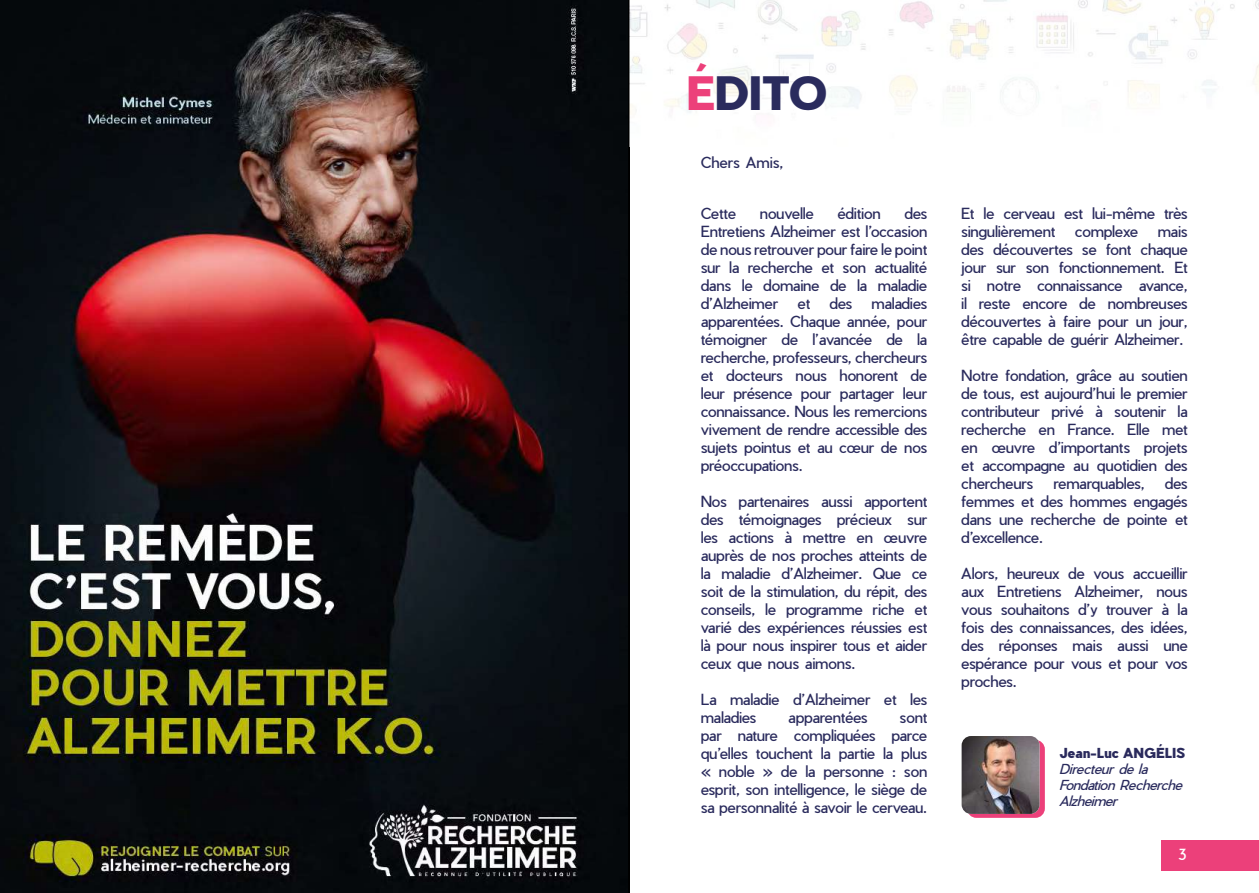
<style>
.page{position:relative;width:1259px;height:893px;background:#fff}
.page>*{position:absolute;margin:0;border:0;box-sizing:border-box;transform-origin:0 0}
.t1{font:900 45px "Pier Sans";letter-spacing:-.005em;color:#2a2b5d}
.t2{font:15px/18px "Pier Sans";letter-spacing:-.02em;color:#2a2b5d;text-align:justify}
.t3{font:15px "Pier Sans";color:#2a2b5d}
.t4{font:15px "Pier Sans";color:#fff}
.t5{font:italic 13.5px/16.2px "Pier Sans";letter-spacing:-.02em;color:#2a2b5d}
.t6{font:900 13.5px "Pier Sans";color:#2a2a5c}
.s1{color:#ec407a}
</style>
<div class="page">
<div style="left:1162px;top:840px;width:97px;height:31px;background:#ec407a"></div>
<div style="left:574px;top:0;width:55px;height:893px;background:#070b0f"></div>
<img style="left:629px;top:0;width:630px;height:147px">
<div style="left:967px;top:740px;width:78px;height:78px;background:#ec407a;border-radius:9px"></div>
<img style="left:961px;top:736px;width:78px;height:78px">
<img style="left:0;top:0;width:580px;height:893px">
<h1 class="t1" style="left:686px;top:60px;width:143px"><span class="s1">É</span>DITO</h1>
<p class="t3" style="left:701px;top:153px;width:84px">Chers Amis,</p>
<p class="t2" style="left:701px;top:204px;width:228px;text-indent:204px">des Entretiens Alzheimer est l’occasion de nous retrouver pour faire le point sur la recherche et son actualité dans le domaine de la maladie d’Alzheimer</p>
<p class="t2" style="left:701px;top:204px;width:37px">Cette</p>
<p class="t2" style="left:760px;top:204px;width:55px">nouvelle</p>
<p class="t2" style="left:837px;top:204px;width:45px">édition</p>
<p class="t2" style="left:701px;top:294px;width:228px;text-indent:171px">maladies apparentées. Chaque année, pour témoigner de l’avancée de la recherche, professeurs, chercheurs et docteurs nous honorent de leur présence pour partager leur connaissance. Nous les remercions vivement de rendre accessible des sujets pointus et au cœur de nos préoccupations.</p>
<p class="t2" style="left:701px;top:492px;width:228px">Nos partenaires aussi apportent des témoignages précieux sur les actions à mettre en œuvre auprès de nos proches atteints de la maladie d’Alzheimer. Que ce soit de la stimulation, du répit, des conseils, le programme riche et varié des expériences réussies est là pour nous inspirer tous et aider ceux que nous aimons.</p>
<p class="t2" style="left:701px;top:690px;width:228px">La maladie d’Alzheimer et les maladies</p>
<p class="t2" style="left:797px;top:294px;width:14px">et</p>
<p class="t2" style="left:829px;top:294px;width:24px">des</p>
<p class="t2" style="left:788px;top:708px;width:81px">apparentées</p>
<p class="t2" style="left:701px;top:708px;width:228px;text-indent:199px">sont par nature compliquées parce qu’elles touchent la partie la plus « noble » de la personne : son esprit, son intelligence, le siège de sa personnalité à savoir le cerveau.</p>
<p class="t2" style="left:961px;top:204px;width:228px">Et le cerveau est lui-même très singulièrement</p>
<p class="t2" style="left:1075px;top:222px;width:65px">complexe</p>
<p class="t2" style="left:961px;top:222px;width:228px;text-indent:196px">mais des découvertes se font chaque jour sur son fonctionnement. Et si notre connaissance avance, il reste encore de nombreuses découvertes à faire pour un jour, être capable de guérir Alzheimer.</p>
<p class="t2" style="left:961px;top:366px;width:228px">Notre fondation, grâce au soutien de tous, est aujourd’hui le premier contributeur privé à soutenir la recherche en France. Elle met en œuvre d’importants projets et accompagne au quotidien des chercheurs</p>
<p class="t2" style="left:961px;top:474px;width:228px;text-indent:204px">des femmes et des hommes engagés dans une recherche de pointe et d’excellence.</p>
<p class="t2" style="left:961px;top:564px;width:228px">Alors, heureux de vous accueillir aux Entretiens Alzheimer, nous vous souhaitons d’y trouver à la fois des connaissances, des idées, des réponses mais aussi une espérance pour vous et pour vos proches.</p>
<p class="t2" style="left:1053px;top:474px;width:93px">remarquables,</p>
<p class="t6" style="left:1059px;top:743px;width:128px">Jean-Luc ANGÉLIS</p>
<p class="t5" style="left:1059px;top:761px;width:124px">Directeur de la<br>Fondation Recherche<br>Alzheimer</p>
<p class="t4" style="left:1178px;top:845px;width:10px">3</p>
</div>
